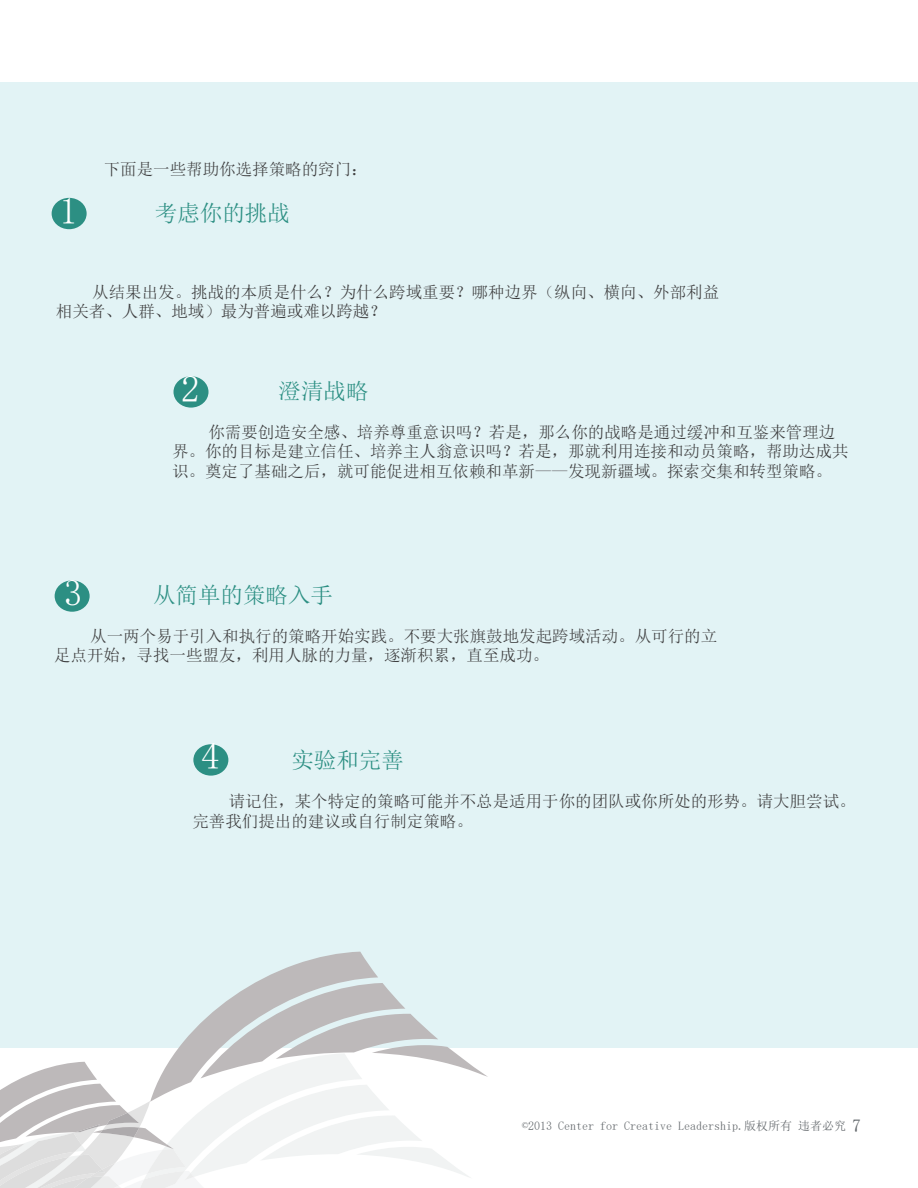
<style>
.page{position:relative;width:918px;height:1188px;background:#fff}
.page>*{position:absolute;margin:0;border:0;box-sizing:border-box;transform-origin:0 0}
.t1{font:37.05px "Sim Sun";color:#fff}
.t2{font:22.5px "Sim Sun";color:#2c8f83}
.t3{font:18px "Sim Sun";color:#5e6367}
.t4{font:16.5px/19.5px "Sim Sun";color:#3e3e3f}
.t5{font:12px "Sim Sun";color:#5e6367}
.s1{color:#69696c}
</style>
<div class="page">
<div style="left:0;top:82px;width:918px;height:966px;background:#e2f3f5"></div>
<svg style="left:175px;top:952px;width:313px;height:125px"></svg>
<svg style="left:0;top:1053px;width:472px;height:135px"></svg>
<div style="left:52px;top:198px;width:35px;height:31px;background:#2c8f83;border-radius:50%"></div>
<div style="left:174px;top:376px;width:35px;height:32px;background:#2c8f83;border-radius:50%"></div>
<div style="left:55px;top:580px;width:35px;height:32px;background:#2c8f83;border-radius:50%"></div>
<div style="left:193px;top:744px;width:35px;height:32px;background:#2c8f83;border-radius:50%"></div>
<p class="t1" style="left:59px;top:192px;width:20px">1</p>
<p class="t4" style="left:104px;top:159px;width:265px">下面是一些帮助你选择策略的窍门：</p>
<p class="t2" style="left:155px;top:202px;width:136px">考虑你的挑战</p>
<p class="t4" style="left:56px;top:282px;width:665px;text-indent:36px">从结果出发。挑战的本质是什么？为什么跨域重要？哪种边界（纵向、横向、外部利益相关者、人群、地域）最为普遍或难以跨越？</p>
<p class="t1" style="left:181px;top:370px;width:20px">2</p>
<p class="t2" style="left:279px;top:379px;width:91px">澄清战略</p>
<p class="t4" style="left:172px;top:422px;width:678px;text-indent:36px">你需要创造安全感、培养尊重意识吗？若是，那么你的战略是通过缓冲和互鉴来管理边界。你的目标是建立信任、培养主人翁意识吗？若是，那就利用连接和动员策略，帮助达成共识。奠定了基础之后，就可能促进相互依赖和革新<span class="s1">——</span>发现新疆域。探索交集和转型策略。</p>
<p class="t1" style="left:64px;top:574px;width:20px">3</p>
<p class="t2" style="left:153px;top:584px;width:181px">从简单的策略入手</p>
<p class="t4" style="left:54px;top:626px;width:665px;text-indent:36px">从一两个易于引入和执行的策略开始实践。不要大张旗鼓地发起跨域活动。从可行的立足点开始，寻找一些盟友，利用人脉的力量，逐渐积累，直至成功。</p>
<p class="t1" style="left:201px;top:737px;width:20px">4</p>
<p class="t2" style="left:291px;top:749px;width:114px">实验和完善</p>
<p class="t4" style="left:192px;top:791px;width:665px;text-indent:36px">请记住，某个特定的策略可能并不总是适用于你的团队或你所处的形势。请大胆尝试。完善我们提出的建议或自行制定策略。</p>
<p class="t5" style="left:522px;top:1120px;width:325px">©2013 Center for Creative Leadership.版权所有违者必究</p>
<p class="t3" style="left:852px;top:1116px;width:10px">7</p>
</div>
